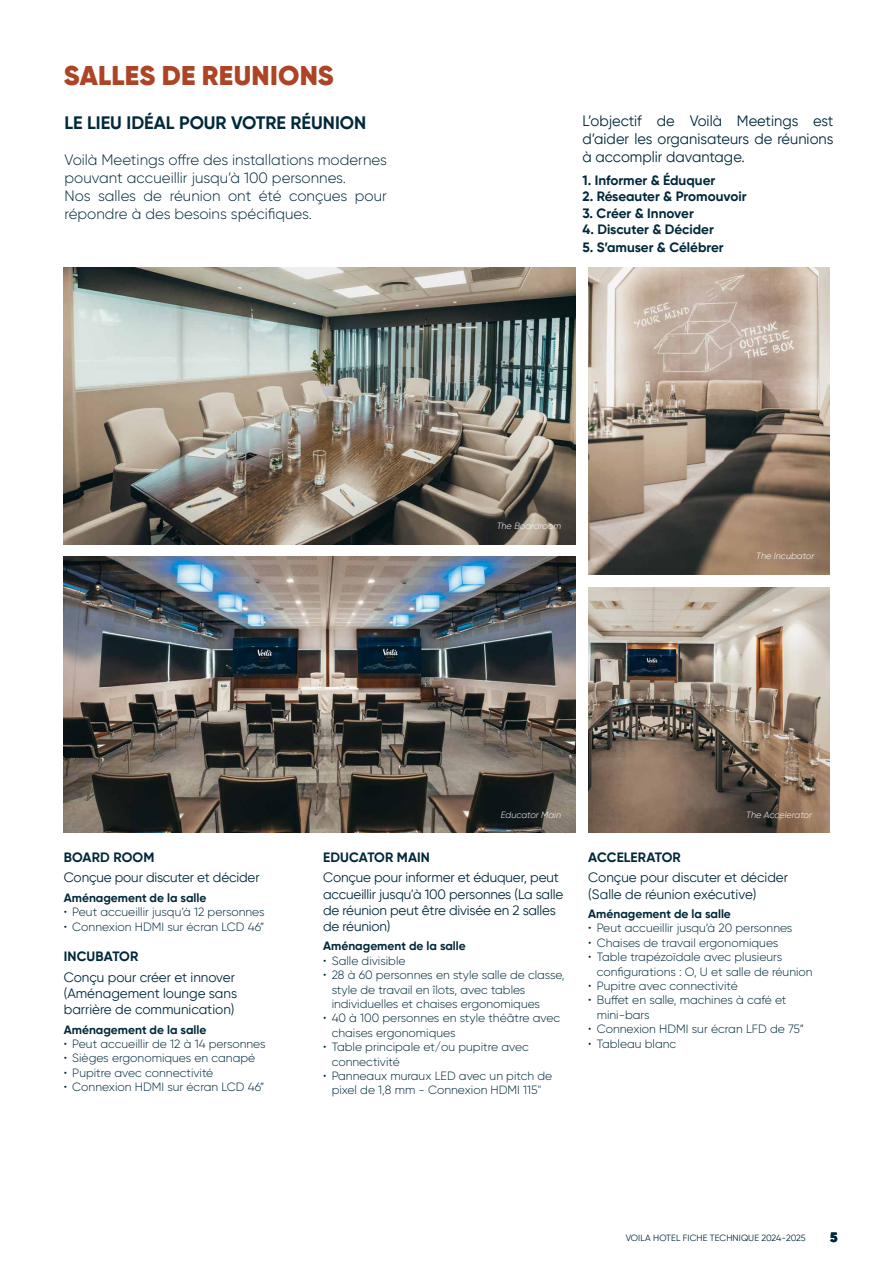
<style>
.page{position:relative;width:893px;height:1263px;background:#fff}
.page>*{position:absolute;margin:0;border:0;box-sizing:border-box;transform-origin:0 0}
.t1{font:900 27px "Gilroy";letter-spacing:.01em;color:#ac4425}
.t2{font:700 18px "Gilroy";color:#00293a}
.t3{font:300 15px/18px "Gilroy";color:#00293a}
.t4{font:15px/18px "Gilroy";color:#00293a;text-align:justify}
.t5{font:13.5px/16.2px "Gilroy";letter-spacing:-.01em;color:#00293a}
.t6{font:700 13.5px "Gilroy";color:#00293a}
.t7{font:900 13.5px "Gilroy";color:#00293a}
.t8{font:300 12px/14.4px "Gilroy";color:#00293a}
.t9{font:700 12px "Gilroy";color:#00293a}
.t10{font:italic 300 9px "Gilroy";color:#fff}
.t11{font:9px "Gilroy";letter-spacing:.01em;color:#00293a}
</style>
<div class="page">
<img style="left:64px;top:556px;width:511px;height:277px">
<img style="left:64px;top:268px;width:511px;height:276px">
<img style="left:588px;top:587px;width:241px;height:246px">
<img style="left:588px;top:268px;width:241px;height:306px">
<h1 class="t1" style="left:64px;top:58px;width:271px">SALLES DE REUNIONS</h1>
<h2 class="t2" style="left:64px;top:111px;width:303px">LE LIEU IDÉAL POUR VOTRE RÉUNION</h2>
<p class="t3" style="left:64px;top:150px;width:324px">Voilà Meetings offre des installations modernes pouvant accueillir jusqu’à 100 personnes.<br>Nos salles de réunion ont été conçues pour répondre à des besoins spécifiques.</p>
<p class="t4" style="left:583px;top:112px;width:252px">L’objectif de Voilà Meetings est d’aider les organisateurs de réunions à accomplir davantage.</p>
<p class="t6" style="left:583px;top:172px;width:134px">1. Informer &amp; Éduquer</p>
<p class="t6" style="left:583px;top:188px;width:165px">2. Réseauter &amp; Promouvoir</p>
<p class="t6" style="left:583px;top:205px;width:113px">3. Créer &amp; Innover</p>
<p class="t6" style="left:583px;top:221px;width:133px">4. Discuter &amp; Décider</p>
<p class="t6" style="left:583px;top:239px;width:143px">5. S’amuser &amp; Célébrer</p>
<p class="t10" style="left:497px;top:521px;width:66px">The Boardroom</p>
<p class="t10" style="left:756px;top:550px;width:59px">The Incubator</p>
<p class="t6" style="left:64px;top:849px;width:92px">BOARD ROOM</p>
<p class="t5" style="left:64px;top:869px;width:197px">Conçue pour discuter et décider</p>
<p class="t9" style="left:64px;top:890px;width:144px">Aménagement de la salle</p>
<p class="t8" style="left:64px;top:905px;width:202px">• Peut accueillir jusqu’à 12 personnes</p>
<p class="t8" style="left:64px;top:919px;width:202px">• Connexion HDMI sur écran LCD 46”</p>
<p class="t6" style="left:64px;top:948px;width:76px">INCUBATOR</p>
<p class="t5" style="left:64px;top:969px;width:175px">Conçu pour créer et innover (Aménagement lounge sans barrière de communication)</p>
<p class="t9" style="left:64px;top:1022px;width:144px">Aménagement de la salle</p>
<p class="t8" style="left:64px;top:1036px;width:203px">• Peut accueillir de 12 à 14 personnes</p>
<p class="t8" style="left:64px;top:1051px;width:193px">• Sièges ergonomiques en canapé</p>
<p class="t8" style="left:64px;top:1065px;width:151px">• Pupitre avec connectivité</p>
<p class="t8" style="left:64px;top:1080px;width:202px">• Connexion HDMI sur écran LCD 46”</p>
<p class="t10" style="left:501px;top:809px;width:62px">Educator Main</p>
<p class="t6" style="left:323px;top:849px;width:108px">EDUCATOR MAIN</p>
<p class="t5" style="left:323px;top:869px;width:242px">Conçue pour informer et éduquer, peut accueillir jusqu'à 100 personnes (La salle de réunion peut être divisée en 2 salles de réunion)</p>
<p class="t9" style="left:323px;top:939px;width:144px">Aménagement de la salle</p>
<p class="t8" style="left:323px;top:953px;width:84px">• Salle divisible</p>
<p class="t8" style="left:332px;top:968px;width:234px;text-indent:-9px">• 28 à 60 personnes en style salle de classe, style de travail en îlots, avec tables individuelles et chaises ergonomiques</p>
<p class="t8" style="left:332px;top:1011px;width:230px;text-indent:-9px">• 40 à 100 personnes en style théâtre avec chaises ergonomiques</p>
<p class="t8" style="left:332px;top:1040px;width:199px;text-indent:-9px">• Table principale et/ou pupitre avec connectivité</p>
<p class="t8" style="left:323px;top:1068px;width:230px;text-align:center">• Panneaux muraux LED avec un pitch de pixel de 1,8 mm - Connexion HDMI 115"</p>
<p class="t10" style="left:746px;top:809px;width:67px">The Accelerator</p>
<p class="t6" style="left:588px;top:849px;width:94px">ACCELERATOR</p>
<p class="t5" style="left:588px;top:869px;width:201px">Conçue pour discuter et décider (Salle de réunion exécutive)</p>
<p class="t9" style="left:588px;top:906px;width:144px">Aménagement de la salle</p>
<p class="t8" style="left:588px;top:921px;width:206px">• Peut accueillir jusqu’à 20 personnes</p>
<p class="t8" style="left:588px;top:935px;width:192px">• Chaises de travail ergonomiques</p>
<p class="t8" style="left:597px;top:950px;width:217px;text-indent:-9px">• Table trapézoïdale avec plusieurs configurations : O, U et salle de réunion</p>
<p class="t8" style="left:588px;top:978px;width:151px">• Pupitre avec connectivité</p>
<p class="t8" style="left:597px;top:993px;width:191px;text-indent:-9px">• Buffet en salle, machines à café et mini-bars</p>
<p class="t8" style="left:588px;top:1022px;width:217px">• Connexion HDMI sur écran LFD de 75”</p>
<p class="t8" style="left:588px;top:1036px;width:90px">• Tableau blanc</p>
<p class="t11" style="left:626px;top:1232px;width:182px">VOILA HOTEL FICHE TECHNIQUE 2024-2025</p>
<p class="t7" style="left:830px;top:1229px;width:9px">5</p>
</div>
